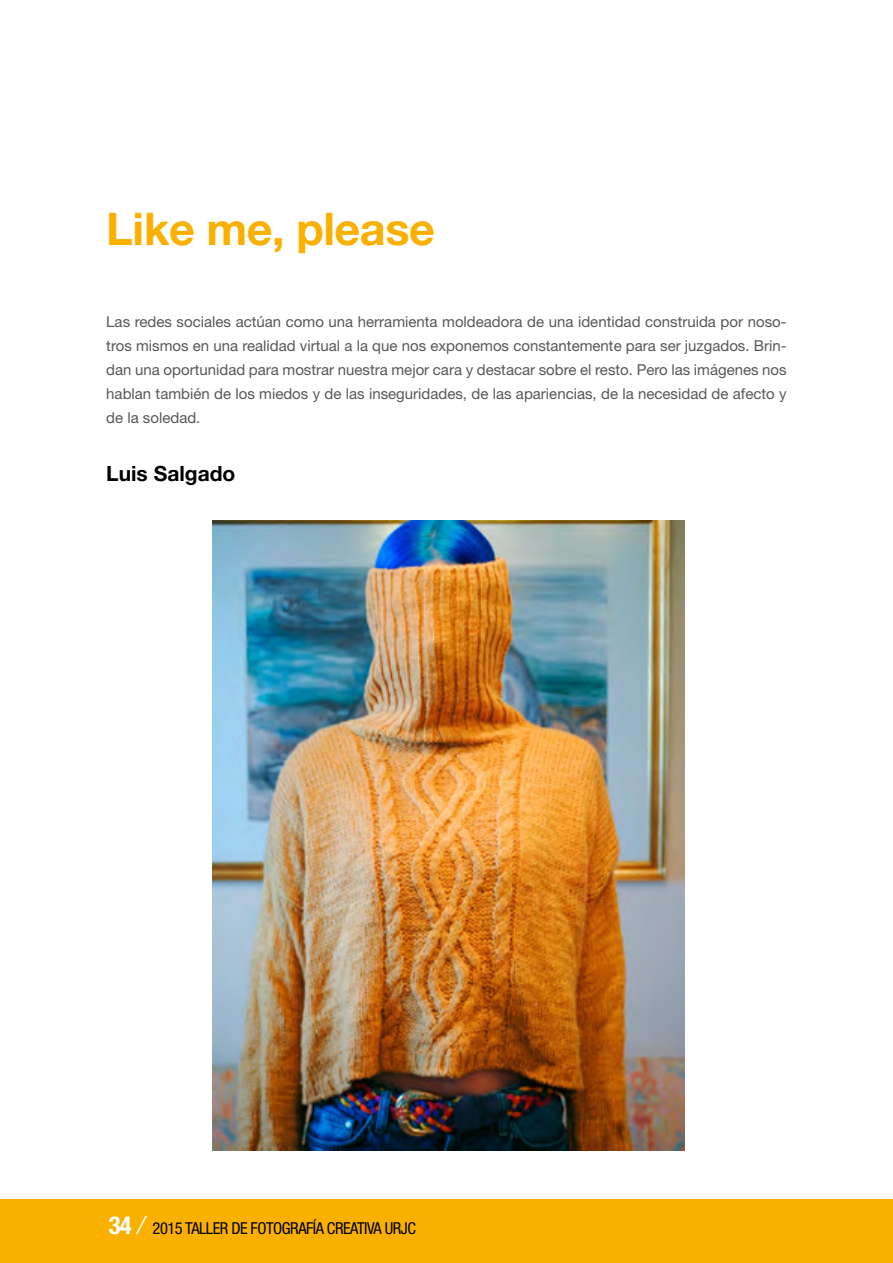
<style>
.page{position:relative;width:893px;height:1263px;background:#fff}
.page>*{position:absolute;margin:0;border:0;box-sizing:border-box;transform-origin:0 0}
.t1{font:700 45px "Helvetica Neue LT Std";letter-spacing:-.01em;color:#f9b000}
.t2{font:700 21px "Helvetica Neue LT Std";color:#000}
.t3{font:condensed 16.5px "Helvetica Neue LT Std";letter-spacing:-.03em;color:#000}
.t4{font:15px/24px "Helvetica Neue LT Std";color:#575756;text-align:justify}
.s1{font-weight:700;font-size:24.75px;color:#fff}
.s2{font-style:italic;font-size:24.75px;color:#fff}
</style>
<div class="page">
<div style="left:0;top:1199px;width:893px;height:64px;background:#f9b000"></div>
<img style="left:213px;top:521px;width:472px;height:629px">
<h1 class="t1" style="left:106px;top:201px;width:330px">Like me, please</h1>
<p class="t4" style="left:106px;top:309px;width:682px">Las redes sociales actúan como una herramienta moldeadora de una identidad construida por noso&shy;tros mismos en una realidad virtual a la que nos exponemos constantemente para ser juzgados. Brin&shy;dan una oportunidad para mostrar nuestra mejor cara y destacar sobre el resto. Pero las imágenes nos hablan también de los miedos y de las inseguridades, de las apariencias, de la necesidad de afecto y de la soledad.</p>
<h2 class="t2" style="left:106px;top:460px;width:131px">Luis Salgado</h2>
<p class="t3" style="left:109px;top:1218px;width:309px"><span class="s1">34</span> <span class="s2">/</span> 2015 TALLER DE FOTOGRAFÍA CREATIVA URJC</p>
</div>
